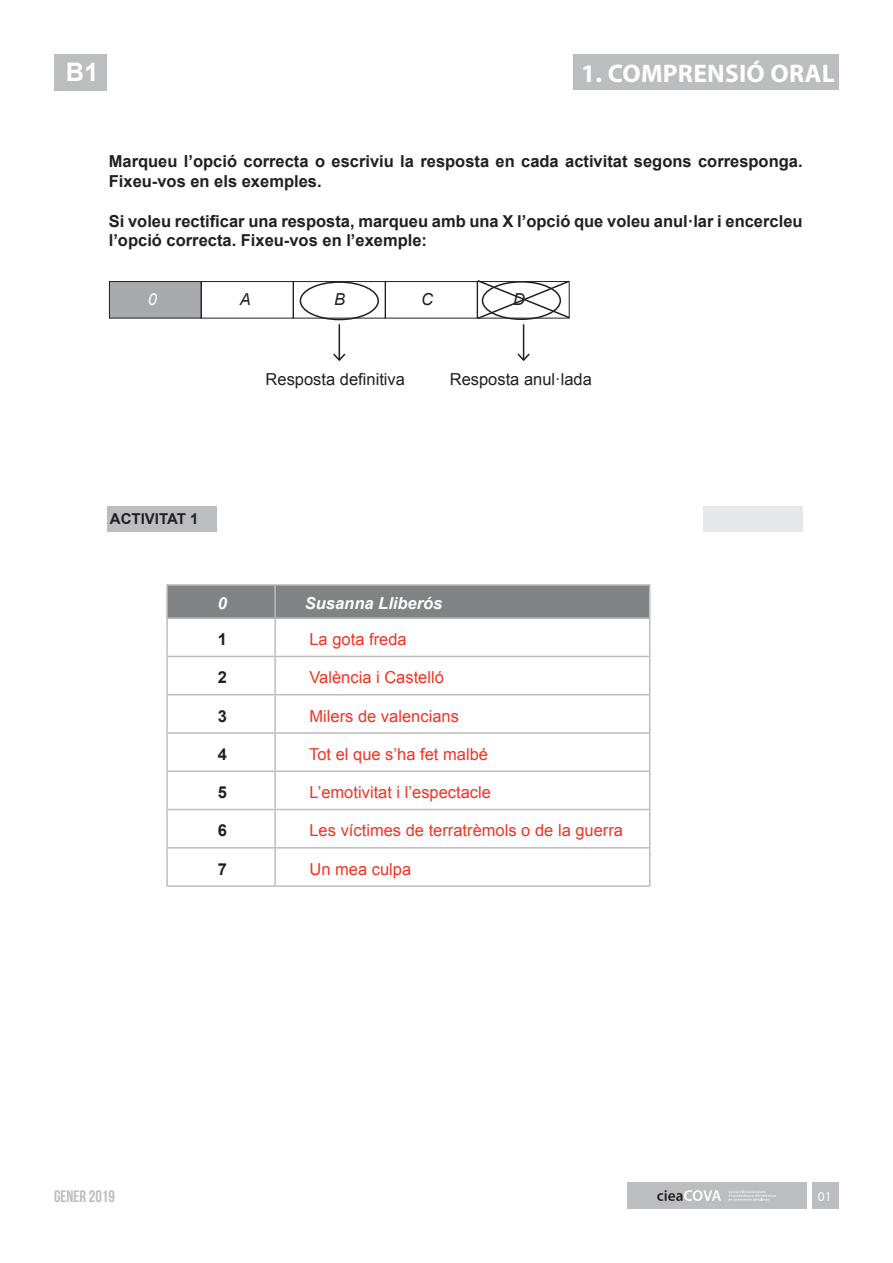
<style>
.page{position:relative;width:893px;height:1263px;background:#fff}
.page>*{position:absolute;margin:0;border:0;box-sizing:border-box;transform-origin:0 0}
.Navegadors_dreta{font:700 25.5px "Myriad Pro";letter-spacing:.01em;color:#fff}
.t1{font:700 25.5px "Arial";color:#fff}
.ENUNCIAT{font:700 16.5px/19.8px "Arial";color:#231f20}
.TABLA_CABECERA_1_BAT{font:16.5px "Arial";color:#ef3522}
.Text__11pt____22_pt{font:16.5px "Arial";color:#231f20}
.TABLA_CABECERA_1_BAT-2{font:italic 700 16.5px "Arial";color:#fff}
.t2{font:700 16.5px "Bebas Neue";color:#bcbdc0}
.TABLA_CABECERA_2_ali{font:700 16.5px "Arial";color:#231f20}
.ENUNCIAT-2{font:italic 16.5px "Arial";color:#231f20}
.TABLA_CABECERA_1_BAT-3{font:700 16.5px "Arial";color:#231f20}
.ENUNCIAT-3{font:italic 16.5px "Arial";color:#fff}
.t3{font:700 15px "Arial";color:#231f20}
.t4{font:13.5px "Myriad Pro";color:#fff}
</style>
<div class="page">
<div style="left:54px;top:54px;width:52px;height:37px;background:#bcbdc0"></div>
<div style="left:812px;top:1182px;width:27px;height:27px;background:#bcbdc0"></div>
<div style="left:627px;top:1182px;width:179px;height:27px;background:#bcbdc0"></div>
<svg style="left:728px;top:1190px;width:48px;height:10px"></svg>
<svg style="left:657px;top:1190px;width:64px;height:11px"></svg>
<div style="left:107px;top:507px;width:110px;height:25px;background:#bcbdc0"></div>
<div style="left:109px;top:282px;width:92px;height:36px;background:#a8a9ad"></div>
<div style="left:109px;top:281px;width:92px;height:37px;border:1px solid #231f20"></div>
<div style="left:201px;top:281px;width:92px;height:37px;border:1px solid #231f20"></div>
<div style="left:293px;top:281px;width:92px;height:37px;border:1px solid #231f20"></div>
<div style="left:385px;top:281px;width:92px;height:37px;border:1px solid #231f20"></div>
<hr style="left:339px;top:324px;width:1px;height:36px;background:#231f20">
<svg style="left:333px;top:352px;width:13px;height:9px"></svg>
<hr style="left:523px;top:324px;width:1px;height:36px;background:#231f20">
<svg style="left:517px;top:352px;width:13px;height:9px"></svg>
<svg style="left:476px;top:280px;width:94px;height:40px"></svg>
<div style="left:482px;top:281px;width:79px;height:39px;border:2px solid #231f20;border-radius:50%"></div>
<div style="left:573px;top:54px;width:266px;height:36px;background:#bcbdc0"></div>
<div style="left:167px;top:585px;width:108px;height:33px;background:#808285"></div>
<div style="left:275px;top:585px;width:375px;height:33px;background:#808285"></div>
<hr style="left:275px;top:584px;width:375px;height:2px;background:#bcbdc0">
<hr style="left:649px;top:586px;width:1px;height:31px;background:#bcbdc0">
<hr style="left:166px;top:619px;width:2px;height:37px;background:#bcbdc0">
<hr style="left:275px;top:617px;width:375px;height:2px;background:#bcbdc0">
<hr style="left:274px;top:619px;width:2px;height:37px;background:#bcbdc0">
<hr style="left:649px;top:619px;width:1px;height:37px;background:#bcbdc0">
<hr style="left:166px;top:656px;width:109px;height:1px;background:#bcbdc0">
<hr style="left:166px;top:657px;width:2px;height:37px;background:#bcbdc0">
<hr style="left:275px;top:656px;width:375px;height:1px;background:#bcbdc0">
<hr style="left:274px;top:657px;width:2px;height:37px;background:#bcbdc0">
<hr style="left:649px;top:657px;width:1px;height:37px;background:#bcbdc0">
<hr style="left:166px;top:694px;width:109px;height:1px;background:#bcbdc0">
<hr style="left:166px;top:695px;width:2px;height:37px;background:#bcbdc0">
<hr style="left:275px;top:694px;width:375px;height:1px;background:#bcbdc0">
<hr style="left:274px;top:695px;width:2px;height:37px;background:#bcbdc0">
<hr style="left:649px;top:695px;width:1px;height:37px;background:#bcbdc0">
<hr style="left:166px;top:732px;width:109px;height:2px;background:#bcbdc0">
<hr style="left:166px;top:734px;width:2px;height:36px;background:#bcbdc0">
<hr style="left:275px;top:732px;width:375px;height:2px;background:#bcbdc0">
<hr style="left:274px;top:734px;width:2px;height:36px;background:#bcbdc0">
<hr style="left:649px;top:734px;width:1px;height:36px;background:#bcbdc0">
<hr style="left:166px;top:770px;width:109px;height:2px;background:#bcbdc0">
<hr style="left:166px;top:772px;width:2px;height:37px;background:#bcbdc0">
<hr style="left:275px;top:770px;width:375px;height:2px;background:#bcbdc0">
<hr style="left:274px;top:772px;width:2px;height:37px;background:#bcbdc0">
<hr style="left:649px;top:772px;width:1px;height:37px;background:#bcbdc0">
<hr style="left:166px;top:809px;width:109px;height:1px;background:#bcbdc0">
<hr style="left:166px;top:810px;width:2px;height:37px;background:#bcbdc0">
<hr style="left:275px;top:809px;width:375px;height:1px;background:#bcbdc0">
<hr style="left:274px;top:810px;width:2px;height:37px;background:#bcbdc0">
<hr style="left:649px;top:810px;width:1px;height:37px;background:#bcbdc0">
<hr style="left:166px;top:847px;width:109px;height:1px;background:#bcbdc0">
<hr style="left:166px;top:848px;width:2px;height:37px;background:#bcbdc0">
<hr style="left:275px;top:847px;width:375px;height:1px;background:#bcbdc0">
<hr style="left:274px;top:848px;width:2px;height:37px;background:#bcbdc0">
<hr style="left:649px;top:848px;width:1px;height:37px;background:#bcbdc0">
<hr style="left:166px;top:885px;width:109px;height:2px;background:#bcbdc0">
<hr style="left:275px;top:885px;width:375px;height:2px;background:#bcbdc0">
<hr style="left:166px;top:584px;width:109px;height:2px;background:#bcbdc0">
<hr style="left:166px;top:586px;width:2px;height:31px;background:#bcbdc0">
<hr style="left:274px;top:586px;width:2px;height:31px;background:#bcbdc0">
<hr style="left:166px;top:617px;width:109px;height:2px;background:#bcbdc0">
<div style="left:300px;top:281px;width:79px;height:39px;border:2px solid #231f20;border-radius:50%"></div>
<div style="left:703px;top:507px;width:100px;height:25px;background:#e7e8e9"></div>
<h1 class="t1" style="left:66px;top:56px;width:34px">B1</h1>
<p class="Navegadors_dreta" style="left:581px;top:56px;width:255px">1. COMPRENSIÓ ORAL</p>
<p class="ENUNCIAT" style="left:109px;top:152px;width:695px">Marqueu l’opció correcta o escriviu la resposta en cada activitat segons corresponga.<br>Fixeu-vos en els exemples.</p>
<p class="ENUNCIAT" style="left:109px;top:211px;width:695px">Si voleu rectificar una resposta, marqueu amb una X l’opció que voleu anul·lar i encercleu l’opció correcta. Fixeu-vos en l’exemple:</p>
<p class="ENUNCIAT-3" style="left:148px;top:288px;width:11px">0</p>
<p class="ENUNCIAT-2" style="left:240px;top:288px;width:13px">A</p>
<p class="ENUNCIAT-2" style="left:334px;top:288px;width:13px">B</p>
<p class="ENUNCIAT-2" style="left:421px;top:288px;width:13px">C</p>
<p class="ENUNCIAT-2" style="left:513px;top:288px;width:13px">D</p>
<p class="Text__11pt____22_pt" style="left:266px;top:368px;width:141px">Resposta definitiva</p>
<p class="Text__11pt____22_pt" style="left:450px;top:368px;width:144px">Resposta anul·lada</p>
<p class="t3" style="left:110px;top:509px;width:90px">ACTIVITAT 1</p>
<p class="TABLA_CABECERA_1_BAT-2" style="left:218px;top:592px;width:11px">0</p>
<p class="TABLA_CABECERA_1_BAT-2" style="left:305px;top:592px;width:139px">Susanna Lliberós</p>
<p class="TABLA_CABECERA_1_BAT-3" style="left:218px;top:628px;width:11px">1</p>
<p class="TABLA_CABECERA_1_BAT" style="left:309px;top:628px;width:99px">La gota freda</p>
<p class="TABLA_CABECERA_1_BAT-3" style="left:218px;top:666px;width:11px">2</p>
<p class="TABLA_CABECERA_1_BAT" style="left:309px;top:667px;width:136px">València i Castelló</p>
<p class="TABLA_CABECERA_2_ali" style="left:218px;top:705px;width:11px">3</p>
<p class="TABLA_CABECERA_1_BAT" style="left:309px;top:705px;width:151px">Milers de valencians</p>
<p class="TABLA_CABECERA_2_ali" style="left:218px;top:743px;width:11px">4</p>
<p class="TABLA_CABECERA_1_BAT" style="left:309px;top:743px;width:180px">Tot el que s’ha fet malbé</p>
<p class="TABLA_CABECERA_2_ali" style="left:218px;top:781px;width:11px">5</p>
<p class="TABLA_CABECERA_1_BAT" style="left:309px;top:781px;width:183px">L’emotivitat i l’espectacle</p>
<p class="TABLA_CABECERA_2_ali" style="left:218px;top:820px;width:11px">6</p>
<p class="TABLA_CABECERA_1_BAT" style="left:309px;top:820px;width:315px">Les víctimes de terratrèmols o de la guerra</p>
<p class="TABLA_CABECERA_2_ali" style="left:218px;top:858px;width:11px">7</p>
<p class="TABLA_CABECERA_1_BAT" style="left:309px;top:858px;width:103px">Un mea culpa</p>
<p class="t2" style="left:54px;top:1187px;width:62px">GENER 2019</p>
<p class="t4" style="left:818px;top:1188px;width:15px">01</p>
</div>
